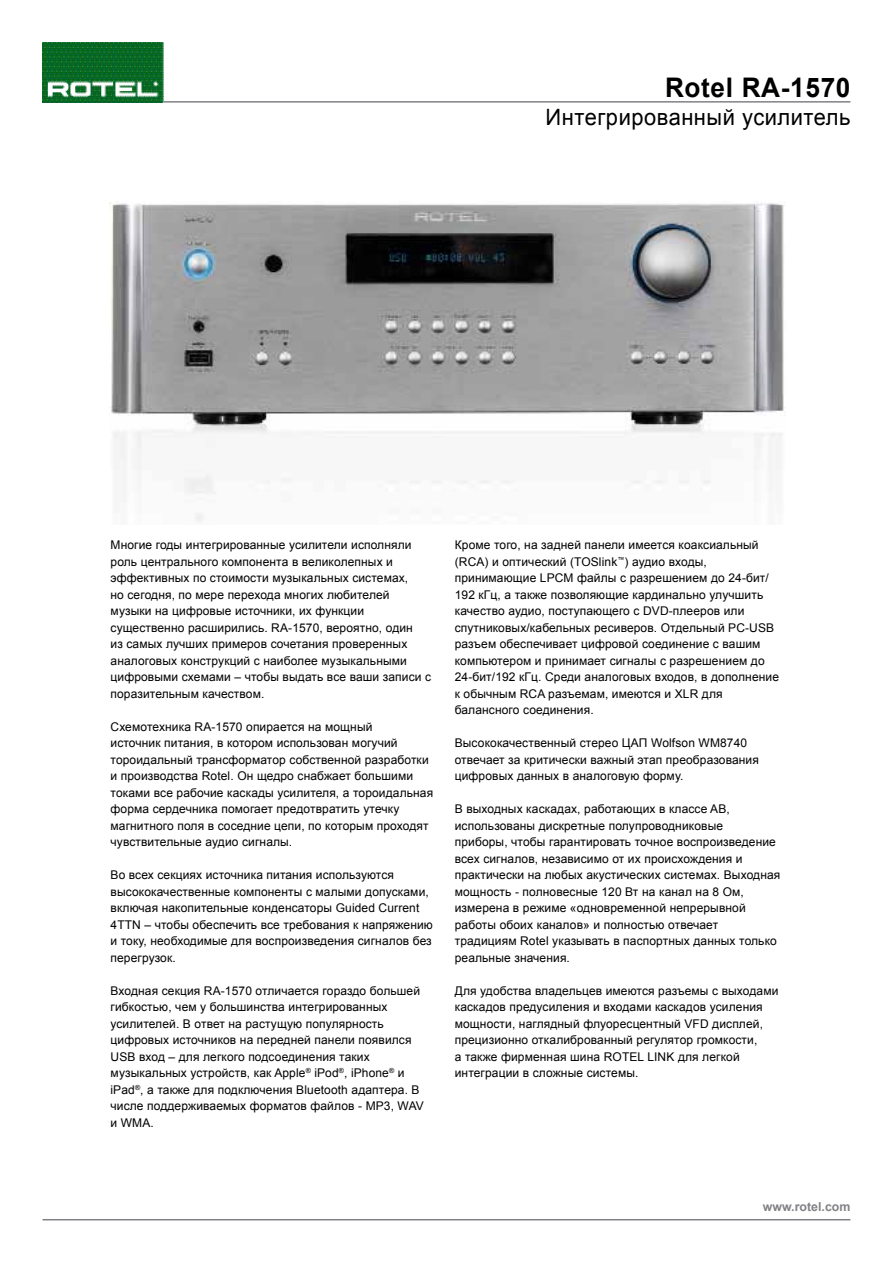
<style>
.page{position:relative;width:893px;height:1263px;background:#fff}
.page>*{position:absolute;margin:0;border:0;box-sizing:border-box;transform-origin:0 0}
.t1{font:700 27px "Arial";letter-spacing:.025em;color:#000}
.t2{font:22.5px "Arial";letter-spacing:.025em;color:#000}
.t3{font:700 12.3px "Arial";color:#808285}
.t4{font:12px/16.5px "Arial";letter-spacing:.01em;color:#000}
</style>
<div class="page">
<hr style="left:160px;top:101px;width:690px;height:2px;background:#808285">
<hr style="left:43px;top:1219px;width:807px;height:1px;background:#808285">
<img style="left:109px;top:201px;width:677px;height:321px">
<img style="left:43px;top:43px;width:120px;height:60px">
<h1 class="t1" style="left:665px;top:70px;width:187px">Rotel RA-1570</h1>
<h2 class="t2" style="left:546px;top:102px;width:306px">Интегрированный усилитель</h2>
<p class="t4" style="left:111px;top:537px;width:322px">Многие годы интегрированные усилители исполняли роль центрального компонента в великолепных и эффективных по стоимости музыкальных системах,<br>но сегодня, по мере перехода многих любителей музыки на цифровые источники, их функции существенно расширились. RA-1570, вероятно, один<br>из самых лучших примеров сочетания проверенных аналоговых конструкций с наиболее музыкальными цифровыми схемами – чтобы выдать все ваши записи с поразительным качеством.</p>
<p class="t4" style="left:111px;top:718px;width:324px">Схемотехника RA-1570 опирается на мощный<br>источник питания, в котором использован могучий тороидальный трансформатор собственной разработки и производства Rotel. Он щедро снабжает большими токами все рабочие каскады усилителя, а тороидальная форма сердечника помогает предотвратить утечку магнитного поля в соседние цепи, по которым проходят чувствительные аудио сигналы.</p>
<p class="t4" style="left:111px;top:867px;width:324px">Во всех секциях источника питания используются высококачественные компоненты с малыми допусками, включая накопительные конденсаторы Guided Current 4TTN – чтобы обеспечить все требования к напряжению и току, необходимые для воспроизведения сигналов без перегрузок.</p>
<p class="t4" style="left:111px;top:982px;width:315px">Входная секция RA-1570 отличается гораздо большей гибкостью, чем у большинства интегрированных усилителей. В ответ на растущую популярность цифровых источников на передней панели появился USB вход – для легкого подсоединения таких музыкальных устройств, как Apple<sup>®</sup> iPod<sup>®</sup>, iPhone<sup>®</sup> и iPad<sup>®</sup>, а также для подключения Bluetooth адаптера. В числе поддерживаемых форматов файлов - MP3, WAV и WMA.</p>
<p class="t4" style="left:455px;top:537px;width:326px">Кроме того, на задней панели имеется коаксиальный (RCA) и оптический (TOSlink<sup>™</sup>) аудио входы, принимающие LPCM файлы с разрешением до 24-бит/ 192 кГц, а также позволяющие кардинально улучшить качество аудио, поступающего с DVD-плееров или спутниковых/кабельных ресиверов. Отдельный PC-USB разъем обеспечивает цифровой соединение с вашим компьютером и принимает сигналы с разрешением до 24-бит/192 кГц. Среди аналоговых входов, в дополнение к обычным RCA разъемам, имеются и XLR для балансного соединения.</p>
<p class="t4" style="left:455px;top:735px;width:306px">Высококачественный стерео ЦАП Wolfson WM8740 отвечает за критически важный этап преобразования цифровых данных в аналоговую форму.</p>
<p class="t4" style="left:455px;top:801px;width:327px">В выходных каскадах, работающих в классе AB, использованы дискретные полупроводниковые<br>приборы, чтобы гарантировать точное воспроизведение всех сигналов, независимо от их происхождения и практически на любых акустических системах. Выходная мощность - полновесные 120 Вт на канал на 8 Ом, измерена в режиме «одновременной непрерывной работы обоих каналов» и полностью отвечает традициям Rotel указывать в паспортных данных только реальные значения.</p>
<p class="t4" style="left:455px;top:982px;width:325px">Для удобства владельцев имеются разъемы с выходами каскадов предусиления и входами каскадов усиления мощности, наглядный флуоресцентный VFD дисплей, прецизионно откалиброванный регулятор громкости,<br>а также фирменная шина ROTEL LINK для легкой интеграции в сложные системы.</p>
<p class="t3" style="left:763px;top:1199px;width:89px">www.rotel.com</p>
</div>
